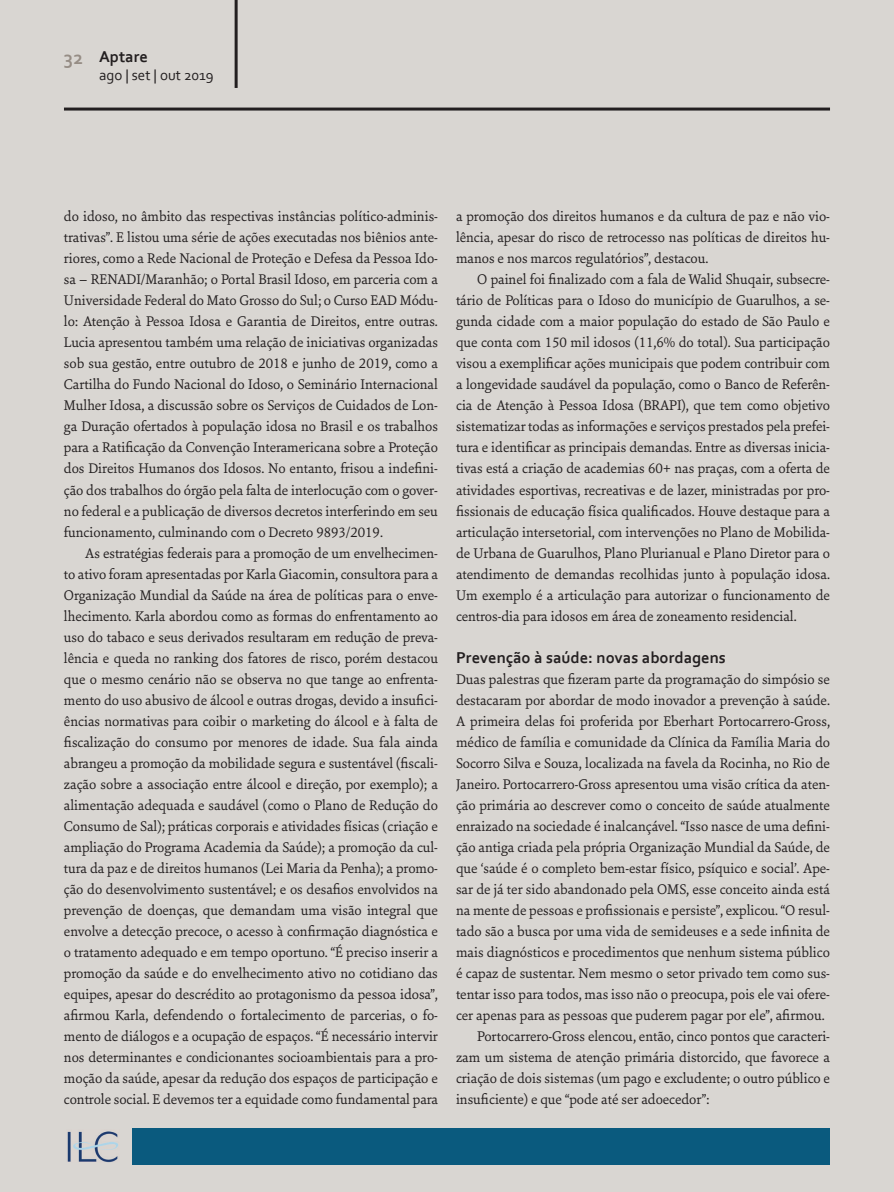
<style>
.page{position:relative;width:894px;height:1192px;background:#fff}
.page>*{position:absolute;margin:0;border:0;box-sizing:border-box;transform-origin:0 0}
.t1{font:700 19.5px "Corbel";color:#968d85}
.Intrtitulo{font:700 16.5px "Corbel";color:#231f20}
.paragrafo_normal{font:15px/21px "Sina Nova";letter-spacing:-.005em;color:#231f20;text-align:justify}
.paragrafo_pos-intert{font:15px/21px "Sina Nova";letter-spacing:-.005em;color:#231f20;text-align:justify}
.t2{font:15px "Corbel";color:#231f20}
</style>
<div class="page">
<hr style="left:893px;top:0;width:1px;height:1191px;background:#d9d6d2">
<div style="left:0;top:0;width:892px;height:1191px;background:#d9d6d2"></div>
<img style="left:67px;top:1131px;width:51px;height:30px">
<div style="left:132px;top:1128px;width:697px;height:36px;background:#0a5a7e"></div>
<hr style="left:234px;top:0;width:3px;height:88px;background:#231f20">
<hr style="left:64px;top:107px;width:765px;height:3px;background:#231f20">
<h1 class="t1" style="left:64px;top:46px;width:21px">32</h1>
<p class="Intrtitulo" style="left:99px;top:46px;width:50px">Aptare</p>
<p class="t2" style="left:99px;top:66px;width:116px">ago | set | out 2019</p>
<p class="paragrafo_normal" style="left:64px;top:205px;width:375px">do idoso, no âmbito das respectivas instâncias político-adminis&shy;trativas”. E listou uma série de ações executadas nos biênios ante&shy;riores, como a Rede Nacional de Proteção e Defesa da Pessoa Ido&shy;sa – RENADI/Maranhão; o Portal Brasil Idoso, em parceria com a Universidade Federal do Mato Grosso do Sul; o Curso EAD Módu&shy;lo: Atenção à Pessoa Idosa e Garantia de Direitos, entre outras.<br>Lucia apresentou também uma relação de iniciativas organizadas sob sua gestão, entre outubro de 2018 e junho de 2019, como a Cartilha do Fundo Nacional do Idoso, o Seminário Internacional Mulher Idosa, a discussão sobre os Serviços de Cuidados de Lon&shy;ga Duração ofertados à população idosa no Brasil e os trabalhos para a Ratificação da Convenção Interamericana sobre a Proteção dos Direitos Humanos dos Idosos. No entanto, frisou a indefini&shy;ção dos trabalhos do órgão pela falta de interlocução com o gover&shy;no federal e a publicação de diversos decretos interferindo em seu funcionamento, culminando com o Decreto 9893/2019.</p>
<p class="paragrafo_normal" style="left:64px;top:541px;width:375px;text-indent:21px">As estratégias federais para a promoção de um envelhecimen&shy;to ativo foram apresentadas por Karla Giacomin, consultora para a Organização Mundial da Saúde na área de políticas para o enve&shy;lhecimento. Karla abordou como as formas do enfrentamento ao uso do tabaco e seus derivados resultaram em redução de preva&shy;lência e queda no ranking dos fatores de risco, porém destacou que o mesmo cenário não se observa no que tange ao enfrenta&shy;mento do uso abusivo de álcool e outras drogas, devido a insufici&shy;ências normativas para coibir o marketing do álcool e à falta de fiscalização do consumo por menores de idade. Sua fala ainda abrangeu a promoção da mobilidade segura e sustentável (fiscali&shy;zação sobre a associação entre álcool e direção, por exemplo); a alimentação adequada e saudável (como o Plano de Redução do Consumo de Sal); práticas corporais e atividades físicas (criação e ampliação do Programa Academia da Saúde); a promoção da cul&shy;tura da paz e de direitos humanos (Lei Maria da Penha); a promo&shy;ção do desenvolvimento sustentável; e os desafios envolvidos na prevenção de doenças, que demandam uma visão integral que envolve a detecção precoce, o acesso à confirmação diagnóstica e o tratamento adequado e em tempo oportuno. “É preciso inserir a promoção da saúde e do envelhecimento ativo no cotidiano das equipes, apesar do descrédito ao protagonismo da pessoa idosa”, afirmou Karla, defendendo o fortalecimento de parcerias, o fo&shy;mento de diálogos e a ocupação de espaços. “É necessário intervir nos determinantes e condicionantes socioambientais para a pro&shy;moção da saúde, apesar da redução dos espaços de participação e controle social. E devemos ter a equidade como fundamental para</p>
<p class="paragrafo_normal" style="left:456px;top:205px;width:375px">a promoção dos direitos humanos e da cultura de paz e não vio&shy;lência, apesar do risco de retrocesso nas políticas de direitos hu&shy;manos e nos marcos regulatórios”, destacou.</p>
<p class="paragrafo_normal" style="left:456px;top:268px;width:375px;text-indent:21px">O painel foi finalizado com a fala de Walid Shuqair, subsecre&shy;tário de Políticas para o Idoso do município de Guarulhos, a se&shy;gunda cidade com a maior população do estado de São Paulo e que conta com 150 mil idosos (11,6% do total). Sua participação visou a exemplificar ações municipais que podem contribuir com a longevidade saudável da população, como o Banco de Referên&shy;cia de Atenção à Pessoa Idosa (BRAPI), que tem como objetivo sistematizar todas as informações e serviços prestados pela prefei&shy;tura e identificar as principais demandas. Entre as diversas inicia&shy;tivas está a criação de academias 60+ nas praças, com a oferta de atividades esportivas, recreativas e de lazer, ministradas por pro&shy;fissionais de educação física qualificados. Houve destaque para a articulação intersetorial, com intervenções no Plano de Mobilida&shy;de Urbana de Guarulhos, Plano Plurianual e Plano Diretor para o atendimento de demandas recolhidas junto à população idosa.<br>Um exemplo é a articulação para autorizar o funcionamento de centros-dia para idosos em área de zoneamento residencial.</p>
<p class="Intrtitulo" style="left:456px;top:646px;width:271px">Prevenção à saúde: novas abordagens</p>
<p class="paragrafo_pos-intert" style="left:456px;top:667px;width:375px">Duas palestras que fizeram parte da programação do simpósio se destacaram por abordar de modo inovador a prevenção à saúde.<br>A primeira delas foi proferida por Eberhart Portocarrero-Gross, médico de família e comunidade da Clínica da Família Maria do Socorro Silva e Souza, localizada na favela da Rocinha, no Rio de Janeiro. Portocarrero-Gross apresentou uma visão crítica da aten&shy;ção primária ao descrever como o conceito de saúde atualmente enraizado na sociedade é inalcançável. “Isso nasce de uma defini&shy;ção antiga criada pela própria Organização Mundial da Saúde, de que ‘saúde é o completo bem-estar físico, psíquico e social’. Ape&shy;sar de já ter sido abandonado pela OMS, esse conceito ainda está na mente de pessoas e profissionais e persiste”, explicou. “O resul&shy;tado são a busca por uma vida de semideuses e a sede infinita de mais diagnósticos e procedimentos que nenhum sistema público é capaz de sustentar. Nem mesmo o setor privado tem como sus&shy;tentar isso para todos, mas isso não o preocupa, pois ele vai ofere&shy;cer apenas para as pessoas que puderem pagar por ele”, afirmou.</p>
<p class="paragrafo_normal" style="left:456px;top:1024px;width:375px;text-indent:21px">Portocarrero-Gross elencou, então, cinco pontos que caracteri&shy;zam um sistema de atenção primária distorcido, que favorece a criação de dois sistemas (um pago e excludente; o outro público e insuficiente) e que “pode até ser adoecedor”:</p>
</div>
